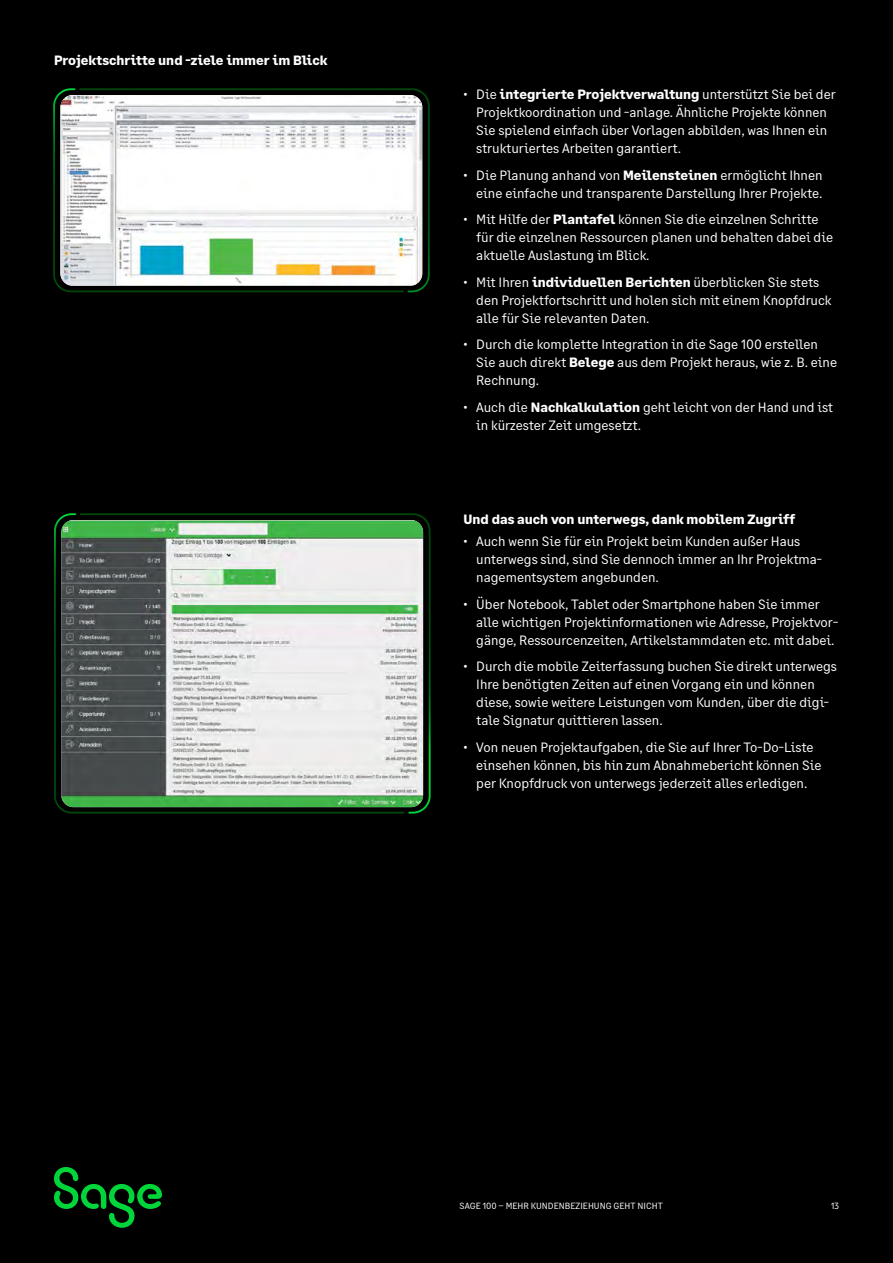
<style>
.page{position:relative;width:893px;height:1263px;background:#000}
.page>*{position:absolute;margin:0;border:0;box-sizing:border-box;transform-origin:0 0}
.t1{font:13.5px/18px "Sage Text";color:#fff}
.t2{font:700 13.5px "Sage Text";color:#fff}
.t3{font:9px "Sage Text";color:#fff}
.s1{font-weight:700}
</style>
<div class="page">
<svg style="left:53px;top:88px;width:25px;height:205px"></svg>
<svg style="left:78px;top:88px;width:352px;height:205px"></svg>
<img style="left:60px;top:95px;width:362px;height:191px">
<svg style="left:54px;top:513px;width:25px;height:301px"></svg>
<svg style="left:79px;top:513px;width:352px;height:301px"></svg>
<img style="left:61px;top:520px;width:362px;height:287px">
<svg style="left:54px;top:1167px;width:108px;height:61px"></svg>
<p class="t2" style="left:54px;top:52px;width:275px">Projektschritte und -ziele immer im Blick</p>
<p class="t1" style="left:476px;top:86px;width:361px;text-indent:-13px">• Die <span class="s1">integrierte Projektverwaltung</span> unterstützt Sie bei der Projektkoordination und -anlage. Ähnliche Projekte können Sie spielend einfach über Vorlagen abbilden, was Ihnen ein strukturiertes Arbeiten garantiert.</p>
<p class="t1" style="left:463px;top:166px;width:361px;text-align:right">• Die Planung anhand von <span class="s1">Meilensteinen</span> ermöglicht Ihnen eine einfache und transparente Darstellung Ihrer Projekte.</p>
<p class="t1" style="left:476px;top:211px;width:358px;text-indent:-13px">• Mit Hilfe der <span class="s1">Plantafel</span> können Sie die einzelnen Schritte für die einzelnen Ressourcen planen und behalten dabei die aktuelle Auslastung im Blick.</p>
<p class="t1" style="left:476px;top:273px;width:357px;text-indent:-13px">• Mit Ihren <span class="s1">individuellen Berichten</span> überblicken Sie stets den Projektfortschritt und holen sich mit einem Knopfdruck alle für Sie relevanten Daten.</p>
<p class="t1" style="left:476px;top:336px;width:362px;text-indent:-13px">• Durch die komplette Integration in die Sage 100 erstellen<br>Sie auch direkt <span class="s1">Belege</span> aus dem Projekt heraus, wie z. B. eine<br>Rechnung.</p>
<p class="t1" style="left:476px;top:398px;width:358px;text-indent:-13px">• Auch die <span class="s1">Nachkalkulation</span> geht leicht von der Hand und ist in kürzester Zeit umgesetzt.</p>
<p class="t2" style="left:463px;top:511px;width:333px">Und das auch von unterwegs, dank mobilem Zugriff</p>
<p class="t1" style="left:476px;top:533px;width:347px;text-indent:-13px">• Auch wenn Sie für ein Projekt beim Kunden außer Haus unterwegs sind, sind Sie dennoch immer an Ihr Projektma&shy;nagementsystem angebunden.</p>
<p class="t1" style="left:476px;top:595px;width:363px;text-indent:-13px">• Über Notebook, Tablet oder Smartphone haben Sie immer alle wichtigen Projektinformationen wie Adresse, Projektvor&shy;gänge, Ressourcenzeiten, Artikelstammdaten etc. mit dabei.</p>
<p class="t1" style="left:476px;top:658px;width:362px;text-indent:-13px">• Durch die mobile Zeiterfassung buchen Sie direkt unterwegs Ihre benötigten Zeiten auf einen Vorgang ein und können diese, sowie weitere Leistungen vom Kunden, über die digi&shy;tale Signatur quittieren lassen.</p>
<p class="t1" style="left:476px;top:738px;width:347px;text-indent:-13px">• Von neuen Projektaufgaben, die Sie auf Ihrer To-Do-Liste einsehen können, bis hin zum Abnahmebericht können Sie per Knopfdruck von unterwegs jederzeit alles erledigen.</p>
<p class="t3" style="left:460px;top:1200px;width:205px">SAGE 100 – MEHR KUNDENBEZIEHUNG GEHT NICHT</p>
<p class="t3" style="left:831px;top:1200px;width:9px">13</p>
</div>
